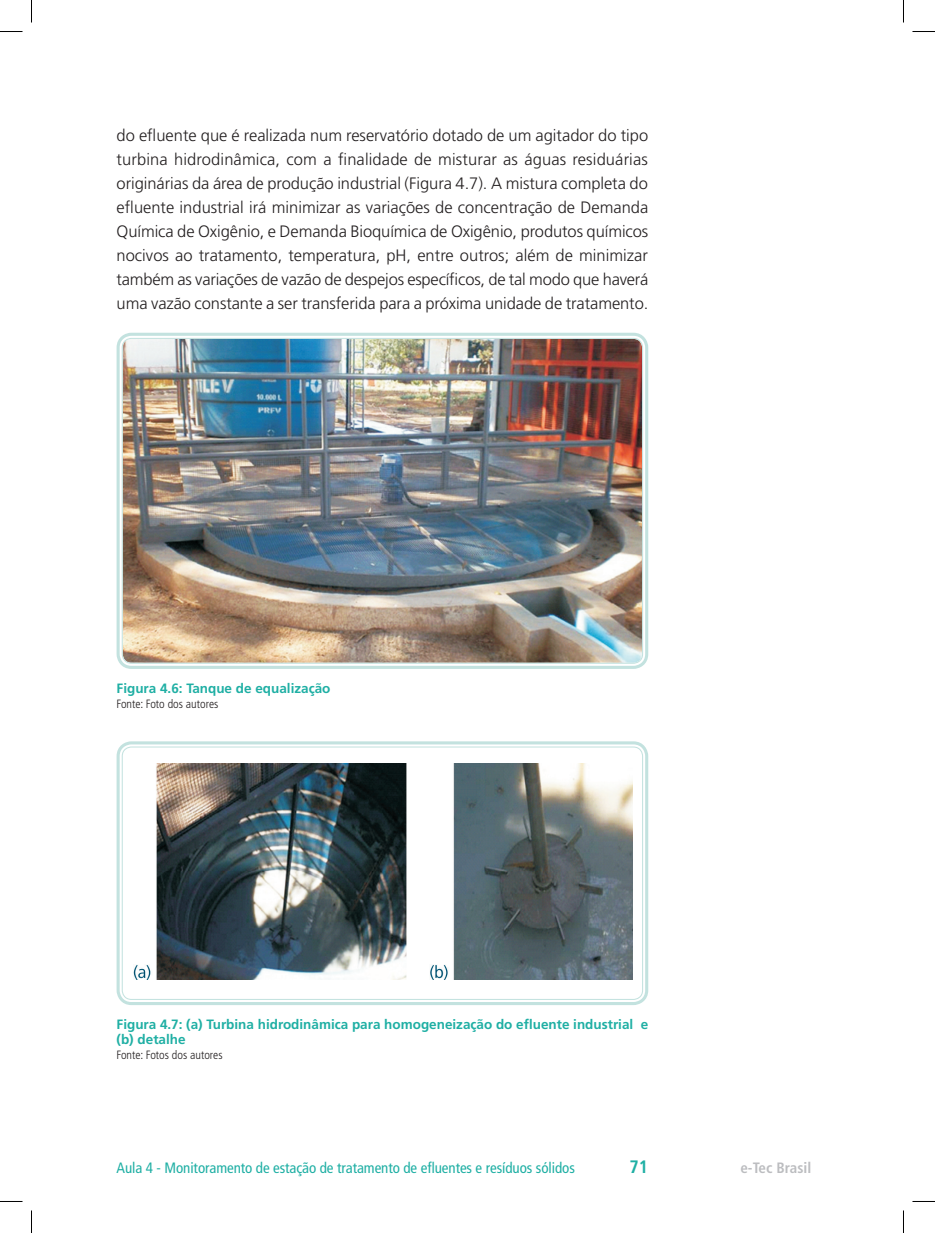
<style>
.page{position:relative;width:935px;height:1233px;background:#fff}
.page>*{position:absolute;margin:0;border:0;box-sizing:border-box;transform-origin:0 0}
.t1{font:700 condensed 18px "Frutiger LT Std";color:#1fafa4}
.t2{font:300 16.5px/24px "Frutiger LT Std";letter-spacing:-.005em;color:#231f20;text-align:justify}
.t3{font:condensed 15px "Frutiger LT Std";letter-spacing:-.005em;color:#1fafa4}
.t4{font:700 condensed 15px "Frutiger LT Std";color:#bcbdc0}
.t5{font:700 13.5px/15px "Frutiger LT Std";color:#1fafa4}
.t6{font:300 condensed 12px "Frutiger LT Std";color:#231f20}
</style>
<div class="page">
<img style="left:123px;top:339px;width:519px;height:323px">
<div style="left:117px;top:333px;width:531px;height:336px;border:3px solid #c3e2df;border-radius:13px"></div>
<img style="left:133px;top:763px;width:499px;height:216px">
<div style="left:117px;top:741px;width:531px;height:264px;border:3px solid #c3e2df;border-radius:13px"></div>
<div style="left:122px;top:746px;width:521px;height:253px;border:1px solid #c3e2df;border-radius:9px"></div>
<svg style="left:0;top:31px;width:22px;height:1px"></svg>
<svg style="left:912px;top:31px;width:23px;height:1px"></svg>
<svg style="left:0;top:1201px;width:22px;height:1px"></svg>
<svg style="left:912px;top:1201px;width:23px;height:1px"></svg>
<svg style="left:31px;top:0;width:1px;height:23px"></svg>
<svg style="left:31px;top:1210px;width:1px;height:22px"></svg>
<svg style="left:903px;top:0;width:1px;height:23px"></svg>
<svg style="left:903px;top:1210px;width:1px;height:22px"></svg>
<p class="t2" style="left:117px;top:123px;width:533px">do efluente que é realizada num reservatório dotado de um agitador do tipo turbina hidrodinâmica, com a finalidade de misturar as águas residuárias originárias da área de produção industrial (Figura 4.7). A mistura completa do efluente industrial irá minimizar as variações de concentração de Demanda Química de Oxigênio, e Demanda Bioquímica de Oxigênio, produtos químicos nocivos ao tratamento, temperatura, pH, entre outros; além de minimizar também as variações de vazão de despejos específicos, de tal modo que haverá uma vazão constante a ser transferida para a próxima unidade de tratamento.</p>
<p class="t5" style="left:117px;top:680px;width:215px">Figura 4.6: Tanque de equalização</p>
<p class="t6" style="left:117px;top:697px;width:103px">Fonte: Foto dos autores</p>
<p class="t5" style="left:117px;top:1016px;width:533px">Figura 4.7: (a) Turbina hidrodinâmica para homogeneização do efluente industrial e (b) detalhe</p>
<p class="t6" style="left:117px;top:1048px;width:108px">Fonte: Fotos dos autores</p>
<p class="t3" style="left:117px;top:1159px;width:460px">Aula 4 - Monitoramento de estação de tratamento de efluentes e resíduos sólidos</p>
<p class="t1" style="left:629px;top:1156px;width:20px">71</p>
<p class="t4" style="left:740px;top:1158px;width:72px">e-Tec Brasil</p>
</div>
